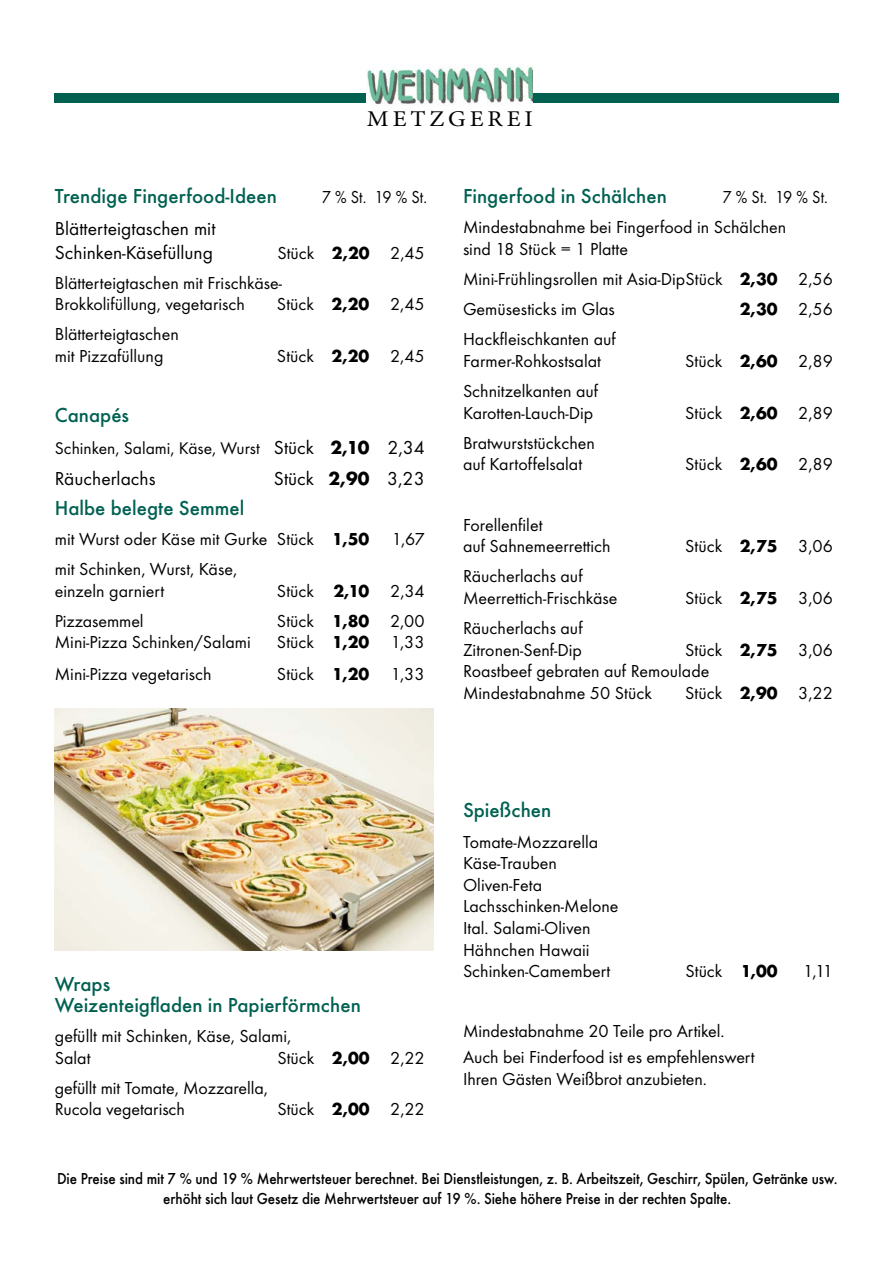
<style>
.page{position:relative;width:893px;height:1263px;background:#fff}
.page>*{position:absolute;margin:0;border:0;box-sizing:border-box;transform-origin:0 0}
.t1{font:22.5px "Minion Pro";letter-spacing:.16em;color:#000;scale:1.09 1}
.t2{font:500 21px/21px "Futura T";color:#006151}
.t3{font:19.5px/23.4px "Futura T";color:#000}
.t4{font:18px/21.6px "Futura T";color:#000}
.t5{font:18px "Futura T";color:#000;scale:.9 1}
.t6{font:700 18px "Futura T";color:#000}
.t7{font:17.55px "Futura T";color:#000}
.t8{font:500 16.5px/19.8px "Futura T";letter-spacing:-.005em;color:#000;text-align:center;scale:.91 1}
.s1{font-weight:700}
.s2{font-weight:400}
.s3{font-size:19.5px}
.s4{font-weight:700;font-size:19.5px}
</style>
<div class="page">
<div style="left:55px;top:93px;width:784px;height:10px;background:#006151"></div>
<img style="left:366px;top:64px;width:167px;height:41px">
<img style="left:55px;top:708px;width:379px;height:242px">
<p class="t1" style="left:367px;top:104px;width:154px">METZGEREI</p>
<p class="t2" style="left:55px;top:186px;width:224px">Trendige Fingerfood-Ideen</p>
<p class="t3" style="left:55px;top:217px;width:162px">Blätterteigtaschen mit<br>Schinken-Käsefüllung</p>
<p class="t2" style="left:463px;top:186px;width:205px">Fingerfood in Schälchen</p>
<p class="t4" style="left:463px;top:216px;width:325px">Mindestabnahme bei Fingerfood in Schälchen sind 18 Stück = 1 Platte</p>
<p class="t4" style="left:463px;top:264px;width:371px;line-height:30.2px">Mini-Frühlingsrollen mit Asia-DipStück <span class="s1">2,30</span> 2,56<br>Gemüsesticks im Glas</p>
<p class="t5" style="left:322px;top:187px;width:118px">7 % St. 19 % St.</p>
<p class="t5" style="left:723px;top:187px;width:118px">7 % St. 19 % St.</p>
<p class="t4" style="left:55px;top:237px;width:371px;line-height:30.2px;text-indent:223px">Stück <span class="s1">2,20</span> 2,45<br>Blätterteigtaschen mit Frischkäse-</p>
<p class="t4" style="left:55px;top:293px;width:192px">Brokkolifüllung, vegetarisch</p>
<p class="t4" style="left:277px;top:293px;width:149px">Stück <span class="s1">2,20</span> 2,45</p>
<p class="t4" style="left:55px;top:323px;width:126px">Blätterteigtaschen mit Pizzafüllung</p>
<p class="t6" style="left:740px;top:299px;width:95px">2,30 <span class="s2">2,56</span></p>
<p class="t4" style="left:463px;top:328px;width:154px">Hackfleischkanten auf<br>Farmer-Rohkostsalat</p>
<p class="t4" style="left:277px;top:345px;width:149px">Stück <span class="s1">2,20</span> 2,45</p>
<p class="t4" style="left:685px;top:350px;width:149px">Stück <span class="s1">2,60</span> 2,89</p>
<p class="t2" style="left:55px;top:404px;width:76px">Canapés</p>
<p class="t7" style="left:55px;top:437px;width:371px">Schinken, Salami, Käse, Wurst <span class="s3">Stück</span> <span class="s4">2,10</span> <span class="s3">2,34</span></p>
<p class="t3" style="left:55px;top:467px;width:102px">Räucherlachs</p>
<p class="t3" style="left:274px;top:467px;width:152px">Stück <span class="s1">2,90</span> 3,23</p>
<p class="t2" style="left:55px;top:497px;width:191px">Halbe belegte Semmel</p>
<p class="t4" style="left:55px;top:524px;width:371px;line-height:30.2px">mit Wurst oder Käse mit Gurke Stück <span class="s1">1,50</span> 1,67 mit Schinken, Wurst, Käse,</p>
<p class="t4" style="left:55px;top:580px;width:111px">einzeln garniert</p>
<p class="t4" style="left:277px;top:580px;width:149px">Stück <span class="s1">2,10</span> 2,34</p>
<p class="t4" style="left:55px;top:610px;width:90px">Pizzasemmel</p>
<p class="t4" style="left:277px;top:610px;width:149px">Stück <span class="s1">1,80</span> 2,00</p>
<p class="t4" style="left:55px;top:631px;width:198px">Mini-Pizza Schinken/Salami</p>
<p class="t4" style="left:277px;top:631px;width:149px">Stück <span class="s1">1,20</span> 1,33</p>
<p class="t4" style="left:55px;top:663px;width:158px">Mini-Pizza vegetarisch</p>
<p class="t4" style="left:277px;top:663px;width:149px">Stück <span class="s1">1,20</span> 1,33</p>
<p class="t4" style="left:463px;top:380px;width:137px">Schnitzelkanten auf<br>Karotten-Lauch-Dip</p>
<p class="t4" style="left:463px;top:432px;width:134px">Bratwurststückchen auf Kartoffelsalat</p>
<p class="t4" style="left:463px;top:514px;width:149px">Forellenfilet<br>auf Sahnemeerrettich</p>
<p class="t4" style="left:463px;top:565px;width:156px">Räucherlachs auf<br>Meerrettich-Frischkäse</p>
<p class="t4" style="left:685px;top:402px;width:149px">Stück <span class="s1">2,60</span> 2,89</p>
<p class="t4" style="left:685px;top:453px;width:149px">Stück <span class="s1">2,60</span> 2,89</p>
<p class="t4" style="left:685px;top:535px;width:149px">Stück <span class="s1">2,75</span> 3,06</p>
<p class="t4" style="left:685px;top:587px;width:149px">Stück <span class="s1">2,75</span> 3,06</p>
<p class="t4" style="left:463px;top:617px;width:121px">Räucherlachs auf<br>Zitronen-Senf-Dip</p>
<p class="t4" style="left:463px;top:639px;width:371px;text-indent:222px">Stück <span class="s1">2,75</span> 3,06<br>Roastbeef gebraten auf Remoulade<br>Mindestabnahme 50 Stück</p>
<p class="t4" style="left:685px;top:682px;width:149px">Stück <span class="s1">2,90</span> 3,22</p>
<p class="t2" style="left:55px;top:973px;width:308px">Wraps<br>Weizenteigfladen in Papierförmchen</p>
<p class="t4" style="left:55px;top:1025px;width:238px">gefüllt mit Schinken, Käse, Salami,<br>Salat</p>
<p class="t4" style="left:277px;top:1047px;width:149px">Stück <span class="s1">2,00</span> 2,22</p>
<p class="t4" style="left:55px;top:1077px;width:215px">gefüllt mit Tomate, Mozzarella,<br>Rucola vegetarisch</p>
<p class="t4" style="left:277px;top:1098px;width:149px">Stück <span class="s1">2,00</span> 2,22</p>
<p class="t2" style="left:463px;top:800px;width:90px">Spießchen</p>
<p class="t4" style="left:463px;top:830px;width:157px">Tomate-Mozzarella<br>Käse-Trauben<br>Oliven-Feta<br>Lachsschinken-Melone<br>Ital. Salami-Oliven<br>Hähnchen Hawaii<br>Schinken-Camembert</p>
<p class="t4" style="left:686px;top:960px;width:94px">Stück <span class="s1">1,00</span></p>
<p class="t4" style="left:803px;top:960px;width:31px">1,11</p>
<p class="t4" style="left:463px;top:1018px;width:293px;line-height:25.8px">Mindestabnahme 20 Teile pro Artikel.<br>Auch bei Finderfood ist es empfehlenswert</p>
<p class="t4" style="left:463px;top:1068px;width:245px">Ihren Gästen Weißbrot anzubieten.</p>
<p class="t8" style="left:57px;top:1169px;width:859px">Die Preise sind mit 7 % und 19 % Mehrwertsteuer berechnet. Bei Dienstleistungen, z. B. Arbeitszeit, Geschirr, Spülen, Getränke usw. erhöht sich laut Gesetz die Mehrwertsteuer auf 19 %. Siehe höhere Preise in der rechten Spalte.</p>
</div>
